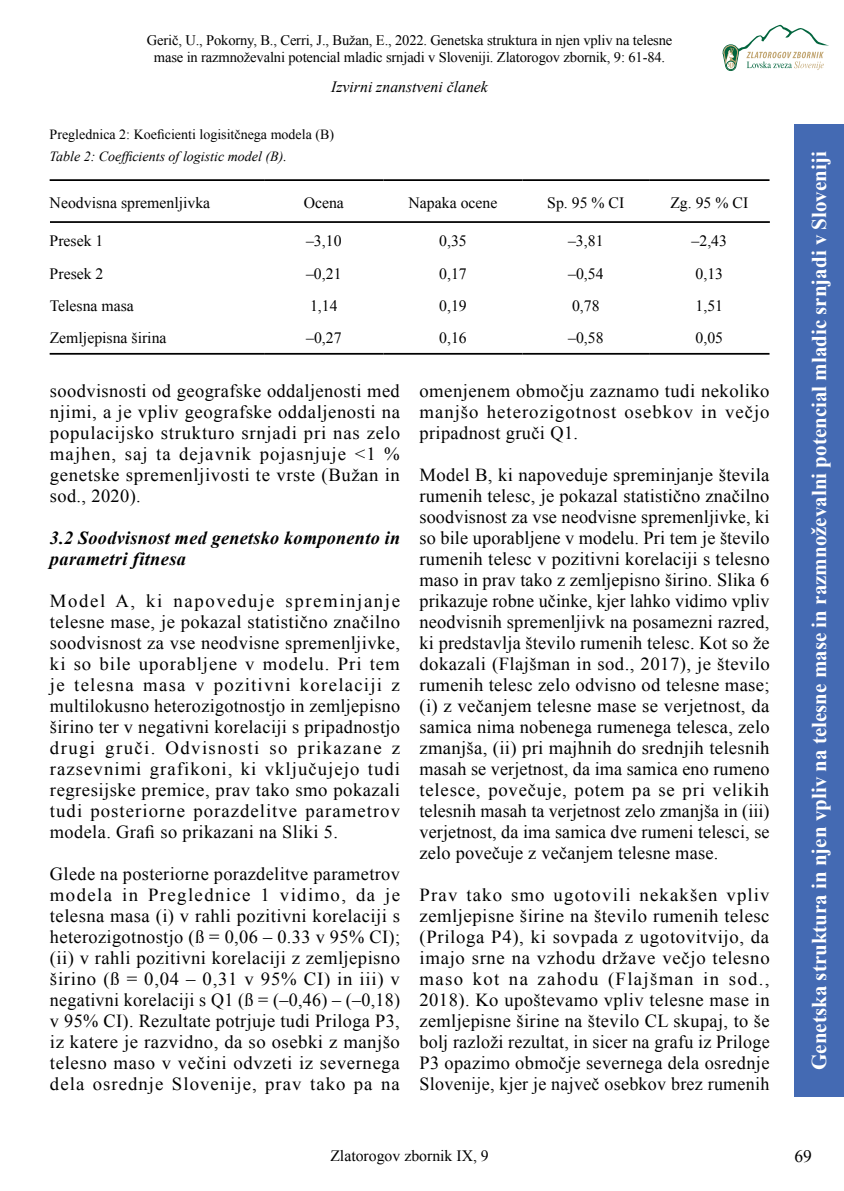
<style>
.page{position:relative;width:844px;height:1191px;background:#fff}
.page>*{position:absolute;margin:0;border:0;box-sizing:border-box;transform-origin:0 0}
.t1{font:700 21px "Times New Roman";color:#fff}
.t2{font:18.38px/21px "Times New Roman";letter-spacing:.02em;color:#000;text-align:justify}
.t3{font:italic 700 18.38px/21px "Times New Roman";letter-spacing:.015em;color:#000}
.t4{font:17.5px "Times New Roman";color:#000}
.t5{font:15.75px "Times New Roman";color:#000}
.t6{font:italic 15.75px "Times New Roman";color:#000}
.t7{font:14.53px/17.5px "Times New Roman";letter-spacing:-.01em;color:#000;text-align:center}
.t8{font:14px "Times New Roman";color:#000}
.t9{font:italic 14px "Times New Roman";color:#000}
</style>
<div class="page">
<svg style="left:722px;top:25px;width:106px;height:46px"></svg>
<div style="left:794px;top:124px;width:49px;height:972px;background:#446ab3"></div>
<hr style="left:50px;top:353px;width:214px;height:2px;background:#000">
<hr style="left:264px;top:353px;width:119px;height:2px;background:#000">
<hr style="left:383px;top:353px;width:139px;height:2px;background:#000">
<hr style="left:522px;top:353px;width:127px;height:2px;background:#000">
<hr style="left:649px;top:353px;width:120px;height:2px;background:#000">
<hr style="left:50px;top:179px;width:214px;height:2px;background:#000">
<hr style="left:264px;top:179px;width:119px;height:2px;background:#000">
<hr style="left:383px;top:179px;width:139px;height:2px;background:#000">
<hr style="left:522px;top:179px;width:127px;height:2px;background:#000">
<hr style="left:649px;top:179px;width:120px;height:2px;background:#000">
<hr style="left:50px;top:221px;width:719px;height:2px;background:#000">
<p class="t7" style="left:147px;top:31px;width:527px">Gerič, U., Pokorny, B., Cerri, J., Bužan, E., 2022. Genetska struktura in njen vpliv na telesne mase in razmnoževalni potencial mladic srnjadi v Sloveniji. Zlatorogov zbornik, 9: 61-84.</p>
<p class="t6" style="left:331px;top:76px;width:158px">Izvirni znanstveni članek</p>
<p class="t8" style="left:50px;top:124px;width:286px">Preglednica 2: Koeficienti logisitčnega modela (B)</p>
<p class="t9" style="left:50px;top:147px;width:239px">Table 2: Coefficients of logistic model (B).</p>
<p class="t5" style="left:50px;top:192px;width:162px">Neodvisna spremenljivka</p>
<p class="t5" style="left:303px;top:192px;width:42px">Ocena</p>
<p class="t5" style="left:408px;top:192px;width:90px">Napaka ocene</p>
<p class="t5" style="left:547px;top:192px;width:79px">Sp. 95 % CI</p>
<p class="t5" style="left:670px;top:192px;width:79px">Zg. 95 % CI</p>
<p class="t5" style="left:50px;top:230px;width:55px">Presek 1</p>
<p class="t5" style="left:306px;top:230px;width:37px">–3,10</p>
<p class="t5" style="left:439px;top:230px;width:29px">0,35</p>
<p class="t5" style="left:568px;top:230px;width:37px">–3,81</p>
<p class="t5" style="left:691px;top:230px;width:37px">–2,43</p>
<p class="t5" style="left:50px;top:263px;width:55px">Presek 2</p>
<p class="t5" style="left:306px;top:263px;width:37px">–0,21</p>
<p class="t5" style="left:439px;top:263px;width:29px">0,17</p>
<p class="t5" style="left:568px;top:263px;width:37px">–0,54</p>
<p class="t5" style="left:695px;top:263px;width:29px">0,13</p>
<p class="t5" style="left:50px;top:295px;width:86px">Telesna masa</p>
<p class="t5" style="left:310px;top:295px;width:29px">1,14</p>
<p class="t5" style="left:439px;top:295px;width:29px">0,19</p>
<p class="t5" style="left:572px;top:295px;width:29px">0,78</p>
<p class="t5" style="left:695px;top:295px;width:29px">1,51</p>
<p class="t5" style="left:50px;top:327px;width:118px">Zemljepisna širina</p>
<p class="t5" style="left:306px;top:327px;width:37px">–0,27</p>
<p class="t5" style="left:439px;top:327px;width:29px">0,16</p>
<p class="t5" style="left:568px;top:327px;width:37px">–0,58</p>
<p class="t5" style="left:695px;top:327px;width:29px">0,05</p>
<p class="t2" style="left:50px;top:380px;width:351px">soodvisnosti od geografske oddaljenosti med njimi, a je vpliv geografske oddaljenosti na populacijsko strukturo srnjadi pri nas zelo majhen, saj ta dejavnik pojasnjuje &lt;1 % genetske spremenljivosti te vrste (Bužan in sod., 2020).</p>
<p class="t3" style="left:50px;top:527px;width:351px">3.2 Soodvisnost med genetsko komponento in parametri fitnesa</p>
<p class="t2" style="left:50px;top:590px;width:351px">Model A, ki napoveduje spreminjanje telesne mase, je pokazal statistično značilno soodvisnost za vse neodvisne spremenljivke, ki so bile uporabljene v modelu. Pri tem je telesna masa v pozitivni korelaciji z multilokusno heterozigotnostjo in zemljepisno širino ter v negativni korelaciji s pripadnostjo drugi gruči. Odvisnosti so prikazane z razsevnimi grafikoni, ki vključujejo tudi regresijske premice, prav tako smo pokazali tudi posteriorne porazdelitve parametrov modela. Grafi so prikazani na Sliki 5.</p>
<p class="t2" style="left:50px;top:863px;width:351px">Glede na posteriorne porazdelitve parametrov modela in Preglednice 1 vidimo, da je telesna masa (i) v rahli pozitivni korelaciji s heterozigotnostjo (ß = 0,06 – 0.33 v 95% CI); (ii) v rahli pozitivni korelaciji z zemljepisno širino (ß = 0,04 – 0,31 v 95% CI) in iii) v negativni korelaciji s Q1 (ß = (–0,46) – (–0,18) v 95% CI). Rezultate potrjuje tudi Priloga P3, iz katere je razvidno, da so osebki z manjšo telesno maso v večini odvzeti iz severnega dela osrednje Slovenije, prav tako pa na</p>
<p class="t2" style="left:419px;top:380px;width:351px">omenjenem območju zaznamo tudi nekoliko manjšo heterozigotnost osebkov in večjo pripadnost gruči Q1.</p>
<p class="t2" style="left:419px;top:464px;width:351px">Model B, ki napoveduje spreminjanje števila rumenih telesc, je pokazal statistično značilno soodvisnost za vse neodvisne spremenljivke, ki so bile uporabljene v modelu. Pri tem je število rumenih telesc v pozitivni korelaciji s telesno maso in prav tako z zemljepisno širino. Slika 6 prikazuje robne učinke, kjer lahko vidimo vpliv neodvisnih spremenljivk na posamezni razred, ki predstavlja število rumenih telesc. Kot so že dokazali (Flajšman in sod., 2017), je število rumenih telesc zelo odvisno od telesne mase; (i) z večanjem telesne mase se verjetnost, da samica nima nobenega rumenega telesca, zelo zmanjša, (ii) pri majhnih do srednjih telesnih masah se verjetnost, da ima samica eno rumeno telesce, povečuje, potem pa se pri velikih telesnih masah ta verjetnost zelo zmanjša in (iii) verjetnost, da ima samica dve rumeni telesci, se zelo povečuje z večanjem telesne mase.</p>
<p class="t2" style="left:419px;top:884px;width:351px">Prav tako smo ugotovili nekakšen vpliv zemljepisne širine na število rumenih telesc (Priloga P4), ki sovpada z ugotovitvijo, da imajo srne na vzhodu države večjo telesno maso kot na zahodu (Flajšman in sod., 2018). Ko upoštevamo vpliv telesne mase in zemljepisne širine na število CL skupaj, to še bolj razloži rezultat, in sicer na grafu iz Priloge P3 opazimo območje severnega dela osrednje Slovenije, kjer je največ osebkov brez rumenih</p>
<p class="t1" style="left:804px;top:1069px;width:920px;rotate:-90deg">Genetska struktura in njen vpliv na telesne mase in razmnoževalni potencial mladic srnjadi v Sloveniji</p>
<p class="t5" style="left:330px;top:1145px;width:160px">Zlatorogov zbornik IX, 9</p>
<p class="t4" style="left:794px;top:1144px;width:19px">69</p>
</div>
